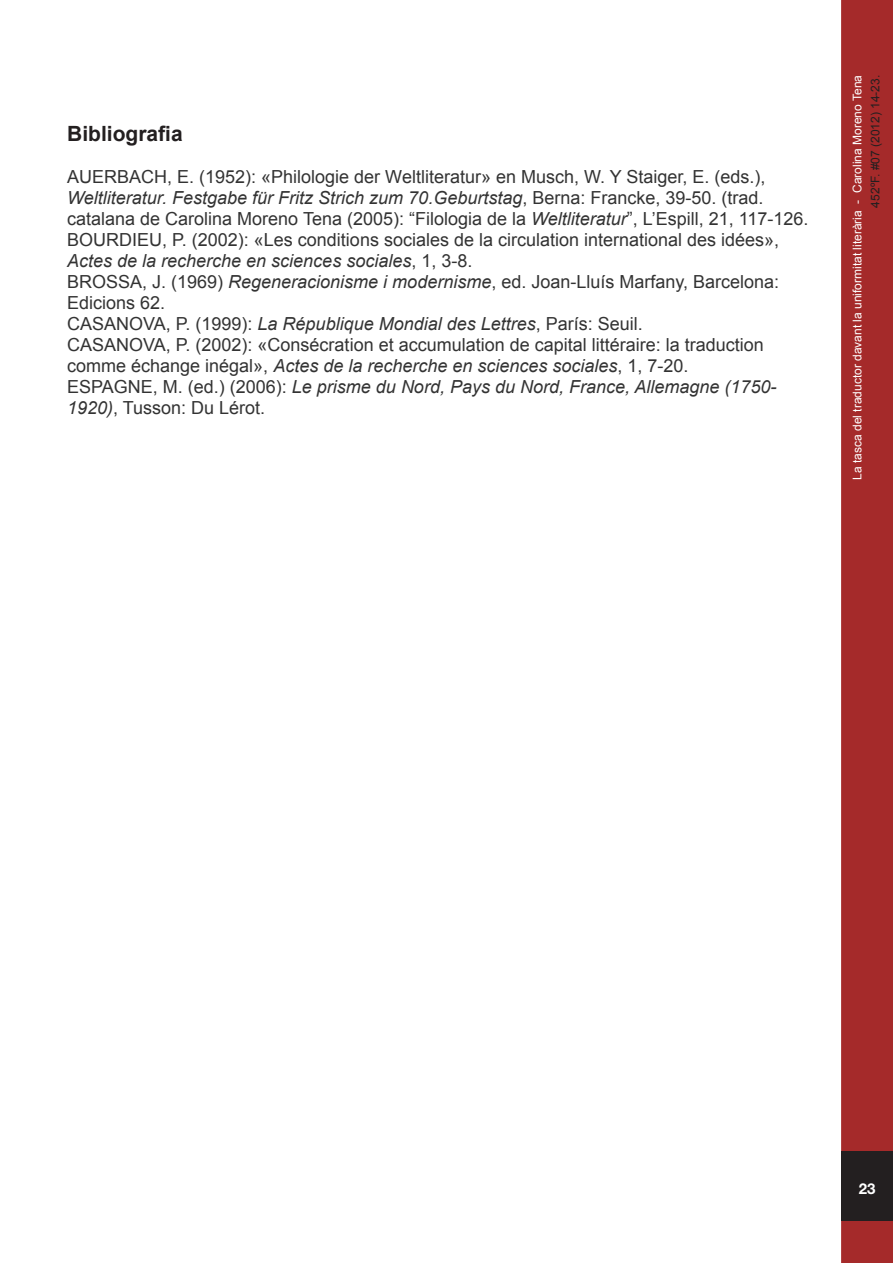
<style>
.page{position:relative;width:893px;height:1263px;background:#fff}
.page>*{position:absolute;margin:0;border:0;box-sizing:border-box;transform-origin:0 0}
.t1{font:700 21px "Arial";color:#231f20}
.t2{font:18px/21px "Arial";color:#333}
.t3{font:italic 18px/21px "Arial";color:#333}
.t4{font:700 15px "Helvetica Neue";color:#fff}
.t5{font:12px "Arial";color:#fff}
.t6{font:12px "Arial";color:#231f20}
.s1{font-style:italic}
.s2{font-style:normal}
</style>
<div class="page">
<div style="left:843px;top:2px;width:48px;height:1259px;background:#a52a2a"></div>
<div style="left:841px;top:0;width:52px;height:1263px;border:3px solid #a52a2a"></div>
<div style="left:841px;top:1151px;width:52px;height:70px;background:#231f20"></div>
<p class="t1" style="left:67px;top:120px;width:117px">Bibliografia</p>
<p class="t2" style="left:67px;top:167px;width:743px">AUERBACH, E. (1952): «Philologie der Weltliteratur» en Musch, W. Y Staiger, E. (eds.),<br><span class="s1">Weltliteratur. Festgabe für Fritz Strich zum 70.Geburtstag</span>, Berna: Francke, 39-50. (trad. catalana de Carolina Moreno Tena (2005): “Filologia de la <span class="s1">Weltliteratur</span>”, L’Espill, 21, 117-126.</p>
<p class="t2" style="left:67px;top:230px;width:713px">BOURDIEU, P. (2002): «Les conditions sociales de la circulation international des idées»,<br><span class="s1">Actes de la recherche en sciences sociales</span>, 1, 3-8.</p>
<p class="t2" style="left:67px;top:272px;width:713px">BROSSA, J. (1969) <span class="s1">Regeneracionisme i modernisme</span>, ed. Joan-Lluís Marfany, Barcelona:<br>Edicions 62.</p>
<p class="t2" style="left:67px;top:314px;width:577px">CASANOVA, P. (1999): <span class="s1">La République Mondial des Lettres</span>, París: Seuil.</p>
<p class="t2" style="left:67px;top:335px;width:698px">CASANOVA, P. (2002): «Consécration et accumulation de capital littéraire: la traduction comme échange inégal», <span class="s1">Actes de la recherche en sciences sociales</span>, 1, 7-20.</p>
<p class="t3" style="left:67px;top:377px;width:711px"><span class="s2">ESPAGNE, M. (ed.) (2006):</span> Le prisme du Nord, Pays du Nord, France, Allemagne (1750-<br>1920)<span class="s2">, Tusson: Du Lérot.</span></p>
<p class="t5" style="left:850px;top:480px;width:406px;rotate:-90deg">La tasca del traductor davant la uniformitat literària - Carolina Moreno Tena</p>
<p class="t6" style="left:868px;top:207px;width:134px;rotate:-90deg">452ºF. #07 (2012) 14-23.</p>
<p class="t4" style="left:859px;top:1179px;width:18px">23</p>
</div>
